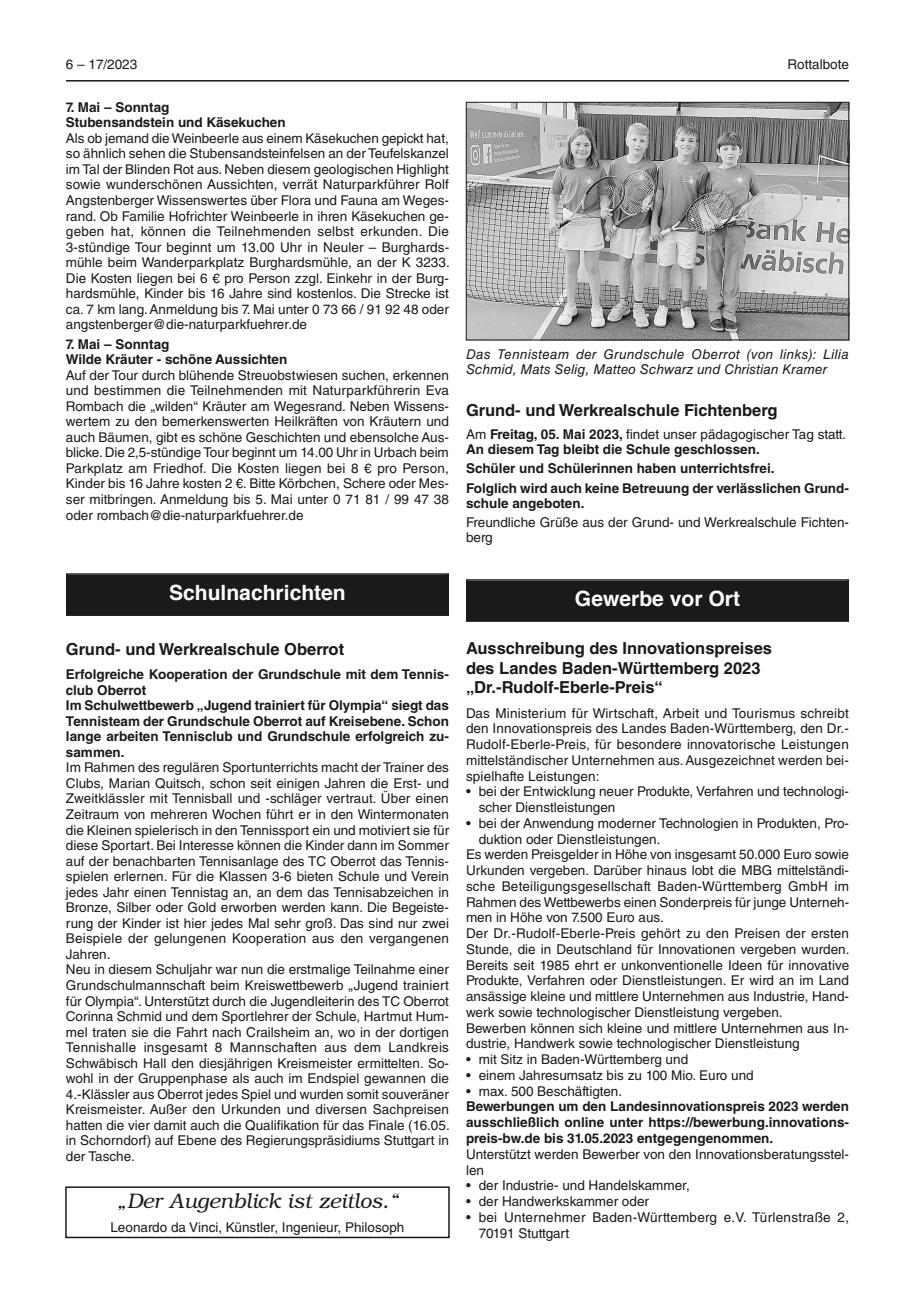
<style>
.page{position:relative;width:915px;height:1297px;background:#fff}
.page>*{position:absolute;margin:0;border:0;box-sizing:border-box;transform-origin:0 0}
.t1{font:700 21px "Helvetica";color:#fff}
.t2{font:italic 300 21px "Bookman";color:#1a1a18}
.t3{font:700 16.5px/19.5px "Helvetica LT Std";color:#1a1a18}
.t4{font:13.5px/15.6px "Helvetica LT Std";color:#1a1a18}
.t5{font:700 13.5px/15.6px "Helvetica LT Std";color:#1a1a18}
.t6{font:italic 13.5px/15px "Helvetica LT Std";letter-spacing:.015em;color:#1a1a18}
.t7{font:13.5px/15.8px "Helvetica LT Std";letter-spacing:.02em;color:#1a1a18}
.s1{font-weight:400}
</style>
<div class="page">
<hr style="left:66px;top:80px;width:782px;height:2px;background:#1a1a18">
<div style="left:67px;top:575px;width:380px;height:39px;background:#1a1a18"></div>
<div style="left:66px;top:573px;width:383px;height:43px;border:2px solid #1a1a18"></div>
<img style="left:468px;top:104px;width:378px;height:234px">
<div style="left:466px;top:102px;width:382px;height:238px;border:1px solid #1a1a18"></div>
<div style="left:467px;top:581px;width:380px;height:39px;background:#1a1a18"></div>
<div style="left:466px;top:579px;width:382px;height:43px;border:2px solid #1a1a18"></div>
<div style="left:65px;top:1186px;width:384px;height:52px;border:2px solid #1a1a18"></div>
<p class="t4" style="left:66px;top:57px;width:73px">6 – 17/2023</p>
<p class="t4" style="left:787px;top:57px;width:63px">Rottalbote</p>
<p class="t5" style="left:66px;top:99px;width:221px">7. Mai – Sonntag<br>Stubensandstein und Käsekuchen</p>
<p class="t4" style="left:66px;top:130px;width:385px;text-align:justify">Als ob jemand die Weinbeerle aus einem Käsekuchen gepickt hat, so ähnlich sehen die Stubensandsteinfelsen an der Teufelskanzel im Tal der Blinden Rot aus. Neben diesem geologischen Highlight sowie wunderschönen Aussichten, verrät Naturparkführer Rolf Angstenberger Wissenswertes über Flora und Fauna am Weges&shy;rand. Ob Familie Hofrichter Weinbeerle in ihren Käsekuchen ge&shy;geben hat, können die Teilnehmenden selbst erkunden. Die 3-stündige Tour beginnt um 13.00 Uhr in Neuler – Burghards&shy;mühle beim Wanderparkplatz Burghardsmühle, an der K 3233.<br>Die Kosten liegen bei 6 € pro Person zzgl. Einkehr in der Burg&shy;hardsmühle, Kinder bis 16 Jahre sind kostenlos. Die Strecke ist ca. 7 km lang. Anmeldung bis 7. Mai unter 0 73 66 / 91 92 48 oder angstenberger@die-naturparkfuehrer.de</p>
<p class="t5" style="left:66px;top:336px;width:223px">7. Mai – Sonntag<br>Wilde Kräuter - schöne Aussichten</p>
<p class="t4" style="left:66px;top:367px;width:384px;text-align:justify">Auf der Tour durch blühende Streuobstwiesen suchen, erkennen und bestimmen die Teilnehmenden mit Naturparkführerin Eva Rombach die „wilden“ Kräuter am Wegesrand. Neben Wissens&shy;wertem zu den bemerkenswerten Heilkräften von Kräutern und auch Bäumen, gibt es schöne Geschichten und ebensolche Aus&shy;blicke. Die 2,5-stündige Tour beginnt um 14.00 Uhr in Urbach beim Parkplatz am Friedhof. Die Kosten liegen bei 8 € pro Person, Kinder bis 16 Jahre kosten 2 €. Bitte Körbchen, Schere oder Mes&shy;ser mitbringen. Anmeldung bis 5. Mai unter 0 71 81 / 99 47 38 oder rombach@die-naturparkfuehrer.de</p>
<p class="t6" style="left:466px;top:347px;width:384px">Das Tennisteam der Grundschule Oberrot (von links): Lilia<br>Schmid, Mats Selig, Matteo Schwarz und Christian Kramer</p>
<p class="t3" style="left:466px;top:400px;width:313px">Grund- und Werkrealschule Fichtenberg</p>
<p class="t5" style="left:466px;top:427px;width:381px;line-height:15px"><span class="s1">Am</span> Freitag, 05. Mai 2023, <span class="s1">findet unser pädagogischer Tag statt.<br></span>An diesem Tag bleibt die Schule geschlossen.</p>
<p class="t5" style="left:466px;top:459px;width:384px;line-height:19.4px">Schüler und Schülerinnen haben unterrichtsfrei.<br>Folglich wird auch keine Betreuung der verlässlichen Grund-</p>
<p class="t5" style="left:466px;top:495px;width:120px">schule angeboten.</p>
<p class="t4" style="left:466px;top:515px;width:384px;line-height:15px">Freundliche Grüße aus der Grund- und Werkrealschule Fichten&shy;berg</p>
<h1 class="t1" style="left:169px;top:576px;width:178px">Schulnachrichten</h1>
<p class="t3" style="left:66px;top:639px;width:280px">Grund- und Werkrealschule Oberrot</p>
<p class="t5" style="left:66px;top:666px;width:384px">Erfolgreiche Kooperation der Grundschule mit dem Tennis&shy;club Oberrot<br>Im Schulwettbewerb „Jugend trainiert für Olympia“ siegt das Tennisteam der Grundschule Oberrot auf Kreisebene. Schon lange arbeiten Tennisclub und Grundschule erfolgreich zu&shy;sammen.</p>
<p class="t4" style="left:66px;top:760px;width:385px">Im Rahmen des regulären Sportunterrichts macht der Trainer des Clubs, Marian Quitsch, schon seit einigen Jahren die Erst- und Zweitklässler mit Tennisball und -schläger vertraut. Über einen Zeitraum von mehreren Wochen führt er in den Wintermonaten die Kleinen spielerisch in den Tennissport ein und motiviert sie für diese Sportart. Bei Interesse können die Kinder dann im Sommer auf der benachbarten Tennisanlage des TC Oberrot das Tennis&shy;spielen erlernen. Für die Klassen 3-6 bieten Schule und Verein jedes Jahr einen Tennistag an, an dem das Tennisabzeichen in Bronze, Silber oder Gold erworben werden kann. Die Begeiste&shy;rung der Kinder ist hier jedes Mal sehr groß. Das sind nur zwei Beispiele der gelungenen Kooperation aus den vergangenen Jahren.<br>Neu in diesem Schuljahr war nun die erstmalige Teilnahme einer Grundschulmannschaft beim Kreiswettbewerb „Jugend trainiert für Olympia“. Unterstützt durch die Jugendleiterin des TC Oberrot Corinna Schmid und dem Sportlehrer der Schule, Hartmut Hum&shy;mel traten sie die Fahrt nach Crailsheim an, wo in der dortigen Tennishalle insgesamt 8 Mannschaften aus dem Landkreis Schwäbisch Hall den diesjährigen Kreismeister ermittelten. So&shy;wohl in der Gruppenphase als auch im Endspiel gewannen die 4.-Klässler aus Oberrot jedes Spiel und wurden somit souveräner Kreismeister. Außer den Urkunden und diversen Sachpreisen hatten die vier damit auch die Qualifikation für das Finale (16.05. in Schorndorf) auf Ebene des Regierungspräsidiums Stuttgart in der Tasche.</p>
<h1 class="t2" style="left:117px;top:1190px;width:282px">„Der Augenblick ist zeitlos.“</h1>
<p class="t4" style="left:110px;top:1219px;width:295px">Leonardo da Vinci, Künstler, Ingenieur, Philosoph</p>
<h1 class="t1" style="left:574px;top:582px;width:166px">Gewerbe vor Ort</h1>
<p class="t3" style="left:466px;top:638px;width:307px">Ausschreibung des Innovationspreises des Landes Baden-Württemberg 2023 „Dr.-Rudolf-Eberle-Preis“</p>
<p class="t4" style="left:466px;top:705px;width:384px;text-align:justify">Das Ministerium für Wirtschaft, Arbeit und Tourismus schreibt den Innovationspreis des Landes Baden-Württemberg, den Dr.- Rudolf-Eberle-Preis, für besondere innovatorische Leistungen mittelständischer Unternehmen aus. Ausgezeichnet werden bei&shy;spielhafte Leistungen:</p>
<p class="t4" style="left:478px;top:784px;width:371px;text-indent:-13px">• bei der Entwicklung neuer Produkte, Verfahren und technologi&shy;scher Dienstleistungen</p>
<p class="t4" style="left:466px;top:815px;width:384px">• bei der Anwendung moderner Technologien in Produkten, Pro-</p>
<p class="t4" style="left:478px;top:831px;width:183px">duktion oder Dienstleistungen.</p>
<p class="t4" style="left:466px;top:847px;width:384px">Es werden Preisgelder in Höhe von insgesamt 50.000 Euro sowie</p>
<p class="t4" style="left:466px;top:862px;width:384px">Urkunden vergeben. Darüber hinaus lobt die MBG mittelständi-</p>
<p class="t4" style="left:466px;top:878px;width:384px">sche Beteiligungsgesellschaft Baden-Württemberg GmbH im</p>
<p class="t4" style="left:466px;top:894px;width:384px">Rahmen des Wettbewerbs einen Sonderpreis für junge Unterneh-</p>
<p class="t4" style="left:466px;top:910px;width:199px">men in Höhe von 7.500 Euro aus.</p>
<p class="t4" style="left:466px;top:925px;width:384px">Der Dr.-Rudolf-Eberle-Preis gehört zu den Preisen der ersten</p>
<p class="t4" style="left:466px;top:941px;width:385px">Stunde, die in Deutschland für Innovationen vergeben wurden.</p>
<p class="t4" style="left:466px;top:957px;width:384px">Bereits seit 1985 ehrt er unkonventionelle Ideen für innovative</p>
<p class="t4" style="left:466px;top:973px;width:384px">Produkte, Verfahren oder Dienstleistungen. Er wird an im Land</p>
<p class="t4" style="left:466px;top:989px;width:384px">ansässige kleine und mittlere Unternehmen aus Industrie, Hand-</p>
<p class="t4" style="left:466px;top:1004px;width:318px">werk sowie technologischer Dienstleistung vergeben.</p>
<p class="t4" style="left:466px;top:1020px;width:384px">Bewerben können sich kleine und mittlere Unternehmen aus In-</p>
<p class="t4" style="left:466px;top:1036px;width:335px">dustrie, Handwerk sowie technologischer Dienstleistung</p>
<p class="t4" style="left:466px;top:1052px;width:223px">• mit Sitz in Baden-Württemberg und</p>
<p class="t4" style="left:466px;top:1067px;width:289px">• einem Jahresumsatz bis zu 100 Mio. Euro und</p>
<p class="t4" style="left:466px;top:1083px;width:157px">• max. 500 Beschäftigten.</p>
<p class="t5" style="left:466px;top:1099px;width:384px;text-align:justify">Bewerbungen um den Landesinnovationspreis 2023 werden ausschließlich online unter https://bewerbung.innovations&shy;preis-bw.de bis 31.05.2023 entgegengenommen.</p>
<p class="t4" style="left:466px;top:1146px;width:384px">Unterstützt werden Bewerber von den Innovationsberatungsstel&shy;len</p>
<p class="t4" style="left:466px;top:1178px;width:225px">• der Industrie- und Handelskammer,</p>
<p class="t4" style="left:466px;top:1193px;width:184px">• der Handwerkskammer oder</p>
<p class="t7" style="left:478px;top:1209px;width:372px;text-indent:-13px">• bei Unternehmer Baden-Württemberg e.V. Türlenstraße 2,<br>70191 Stuttgart</p>
</div>
